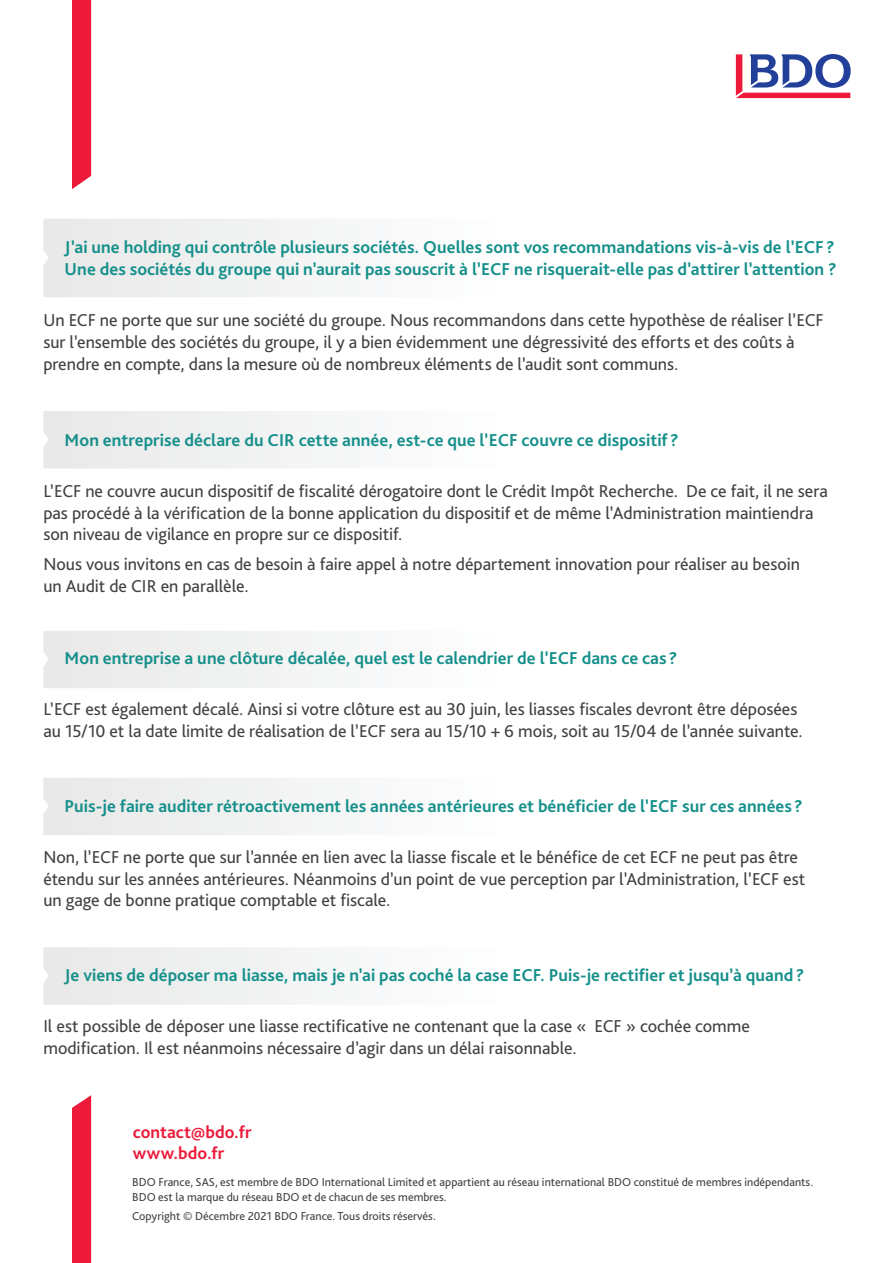
<style>
.page{position:relative;width:893px;height:1263px;background:#fff}
.page>*{position:absolute;margin:0;border:0;box-sizing:border-box;transform-origin:0 0}
.Body_copy{font:18px/21.6px "Bliss Pro";letter-spacing:-.005em;color:#414140}
.t1{font:700 18px/21.6px "Bliss Pro";color:#16908b}
.t2{font:700 18px "Bliss Pro";color:#ed1a3a}
.t3{font:12px/14.4px "Bliss Pro";color:#414140}
</style>
<div class="page">
<div style="left:43px;top:219px;width:273px;height:78px;background:#eeefee"></div>
<div style="left:43px;top:411px;width:273px;height:57px;background:#eeefee"></div>
<div style="left:43px;top:631px;width:273px;height:57px;background:#eeefee"></div>
<div style="left:43px;top:778px;width:273px;height:57px;background:#eeefee"></div>
<div style="left:43px;top:947px;width:273px;height:58px;background:#eeefee"></div>
<div style="left:72px;top:1095px;width:19px;height:168px;background:#ed1a3a"></div>
<svg style="left:736px;top:54px;width:115px;height:44px"></svg>
<div style="left:72px;top:0;width:19px;height:189px;background:#ed1a3a"></div>
<p class="t1" style="left:65px;top:236px;width:774px">J’ai une holding qui contrôle plusieurs sociétés. Quelles sont vos recommandations vis-à-vis de l’ECF ?<br>Une des sociétés du groupe qui n’aurait pas souscrit à l’ECF ne risquerait-elle pas d’attirer l’attention ?</p>
<p class="Body_copy" style="left:43px;top:309px;width:782px">Un ECF ne porte que sur une société du groupe. Nous recommandons dans cette hypothèse de réaliser l’ECF sur l’ensemble des sociétés du groupe, il y a bien évidemment une dégressivité des efforts et des coûts à prendre en compte, dans la mesure où de nombreux éléments de l’audit sont communs.</p>
<p class="t1" style="left:65px;top:428px;width:616px">Mon entreprise déclare du CIR cette année, est-ce que l’ECF couvre ce dispositif ?</p>
<p class="Body_copy" style="left:43px;top:480px;width:786px">L’ECF ne couvre aucun dispositif de fiscalité dérogatoire dont le Crédit Impôt Recherche. De ce fait, il ne sera pas procédé à la vérification de la bonne application du dispositif et de même l’Administration maintiendra son niveau de vigilance en propre sur ce dispositif.</p>
<p class="Body_copy" style="left:43px;top:553px;width:758px">Nous vous invitons en cas de besoin à faire appel à notre département innovation pour réaliser au besoin un Audit de CIR en parallèle.</p>
<p class="t1" style="left:65px;top:646px;width:614px">Mon entreprise a une clôture décalée, quel est le calendrier de l’ECF dans ce cas ?</p>
<p class="Body_copy" style="left:43px;top:698px;width:761px">L’ECF est également décalé. Ainsi si votre clôture est au 30 juin, les liasses fiscales devront être déposées au 15/10 et la date limite de réalisation de l’ECF sera au 15/10 + 6 mois, soit au 15/04 de l’année suivante.</p>
<p class="t1" style="left:65px;top:794px;width:740px">Puis-je faire auditer rétroactivement les années antérieures et bénéficier de l’ECF sur ces années ?</p>
<p class="Body_copy" style="left:43px;top:846px;width:763px">Non, l’ECF ne porte que sur l’année en lien avec la liasse fiscale et le bénéfice de cet ECF ne peut pas être étendu sur les années antérieures. Néanmoins d’un point de vue perception par l’Administration, l’ECF est un gage de bonne pratique comptable et fiscale.</p>
<p class="t1" style="left:65px;top:964px;width:741px">Je viens de déposer ma liasse, mais je n’ai pas coché la case ECF. Puis-je rectifier et jusqu’à quand?</p>
<p class="Body_copy" style="left:43px;top:1015px;width:708px">Il est possible de déposer une liasse rectificative ne contenant que la case « ECF » cochée comme modification. Il est néanmoins nécessaire d’agir dans un délai raisonnable.</p>
<p class="t2" style="left:133px;top:1120px;width:120px">contact@bdo.fr</p>
<p class="t2" style="left:133px;top:1141px;width:93px">www.bdo.fr</p>
<p class="t3" style="left:132px;top:1175px;width:682px">BDO France, SAS, est membre de BDO International Limited et appartient au réseau international BDO constitué de membres indépendants.<br>BDO est la marque du réseau BDO et de chacun de ses membres.</p>
<p class="t3" style="left:132px;top:1208px;width:305px">Copyright © Décembre 2021 BDO France. Tous droits réservés.</p>
</div>
